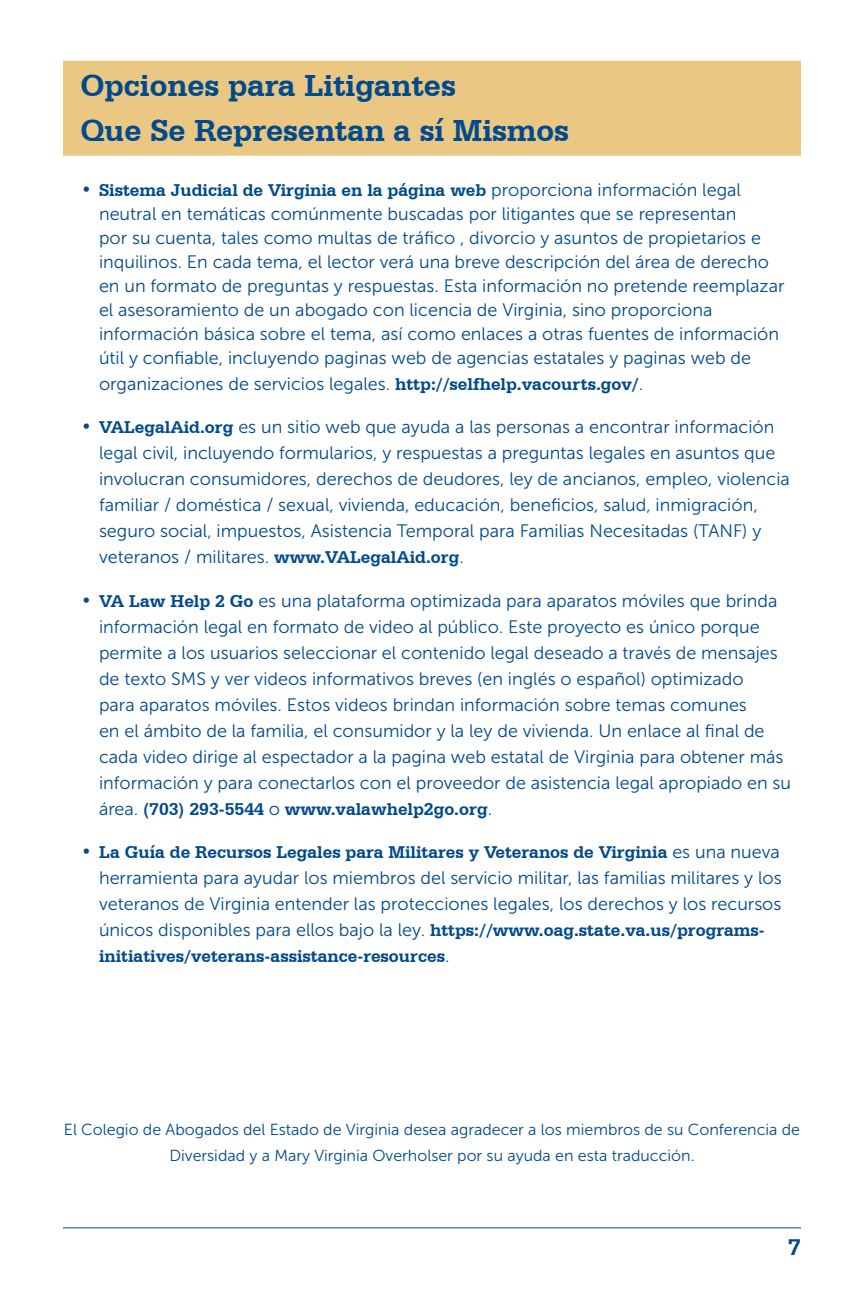
<style>
.page{position:relative;width:864px;height:1296px;background:#fff}
.page>*{position:absolute;margin:0;border:0;box-sizing:border-box;transform-origin:0 0}
.headline_1{font:700 32px "Serifa BT";color:#004a8d}
.t1{font:700 24px "Serifa BT";color:#004a8d}
.t2{font:18px/26px "Museo Sans 300";color:#004a8d}
.Paragraph_Style_1{font:16px/26px "Museo Sans 300";color:#004a8d;text-align:center}
.s1{font-family:"Serifa BT";font-weight:700}
</style>
<div class="page">
<hr style="left:63px;top:1227px;width:738px;height:1px;background:#004a8d">
<div style="left:63px;top:61px;width:738px;height:50px;background:#eac884"></div>
<div style="left:63px;top:106px;width:738px;height:50px;background:#eac884"></div>
<p class="headline_1" style="left:80px;top:66px;width:377px">Opciones para Litigantes</p>
<p class="headline_1" style="left:80px;top:111px;width:490px">Que Se Representan a sí Mismos</p>
<p class="t2" style="left:99px;top:178px;width:687px;line-height:24px;text-indent:-18px"><span class="s1">• Sistema Judicial de Virginia en la página web</span> proporciona información legal neutral en temáticas comúnmente buscadas por litigantes que se representan<br>por su cuenta, tales como multas de tráfico , divorcio y asuntos de propietarios e inquilinos. En cada tema, el lector verá una breve descripción del área de derecho en un formato de preguntas y respuestas. Esta información no pretende reemplazar el asesoramiento de un abogado con licencia de Virginia, sino proporciona información básica sobre el tema, así como enlaces a otras fuentes de información útil y confiable, incluyendo paginas web de agencias estatales y paginas web de</p>
<p class="t2" style="left:99px;top:371px;width:546px">organizaciones de servicios legales. <span class="s1">http://selfhelp.vacourts.gov/</span>.</p>
<p class="t2" style="left:99px;top:414px;width:692px;text-indent:-18px"><span class="s1">• VALegalAid.org</span> es un sitio web que ayuda a las personas a encontrar información legal civil, incluyendo formularios, y respuestas a preguntas legales en asuntos que involucran consumidores, derechos de deudores, ley de ancianos, empleo, violencia familiar / doméstica / sexual, vivienda, educación, beneficios, salud, inmigración, seguro social, impuestos, Asistencia Temporal para Familias Necesitadas (TANF) y veteranos / militares. <span class="s1">www.VALegalAid.org</span>.</p>
<p class="t2" style="left:99px;top:587px;width:694px;text-indent:-18px"><span class="s1">• VA Law Help 2 Go</span> es una plataforma optimizada para aparatos móviles que brinda información legal en formato de video al público. Este proyecto es único porque permite a los usuarios seleccionar el contenido legal deseado a través de mensajes de texto SMS y ver videos informativos breves (en inglés o español) optimizado<br>para aparatos móviles. Estos videos brindan información sobre temas comunes<br>en el ámbito de la familia, el consumidor y la ley de vivienda. Un enlace al final de cada video dirige al espectador a la pagina web estatal de Virginia para obtener más información y para conectarlos con el proveedor de asistencia legal apropiado en su área. <span class="s1">(703) 293-5544</span> o <span class="s1">www.valawhelp2go.org</span>.</p>
<p class="t2" style="left:99px;top:839px;width:684px;text-indent:-18px"><span class="s1">• La Guía de Recursos Legales para Militares y Veteranos de Virginia</span> es una nueva herramienta para ayudar los miembros del servicio militar, las familias militares y los veteranos de Virginia entender las protecciones legales, los derechos y los recursos únicos disponibles para ellos bajo la ley. <span class="s1">https://www.oag.state.va.us/programs&shy;initiatives/veterans-assistance-resources</span>.</p>
<p class="Paragraph_Style_1" style="left:64px;top:1117px;width:738px">El Colegio de Abogados del Estado de Virginia desea agradecer a los miembros de su Conferencia de<br>Diversidad y a Mary Virginia Overholser por su ayuda en esta traducción.</p>
<h2 class="t1" style="left:788px;top:1232px;width:15px">7</h2>
</div>
